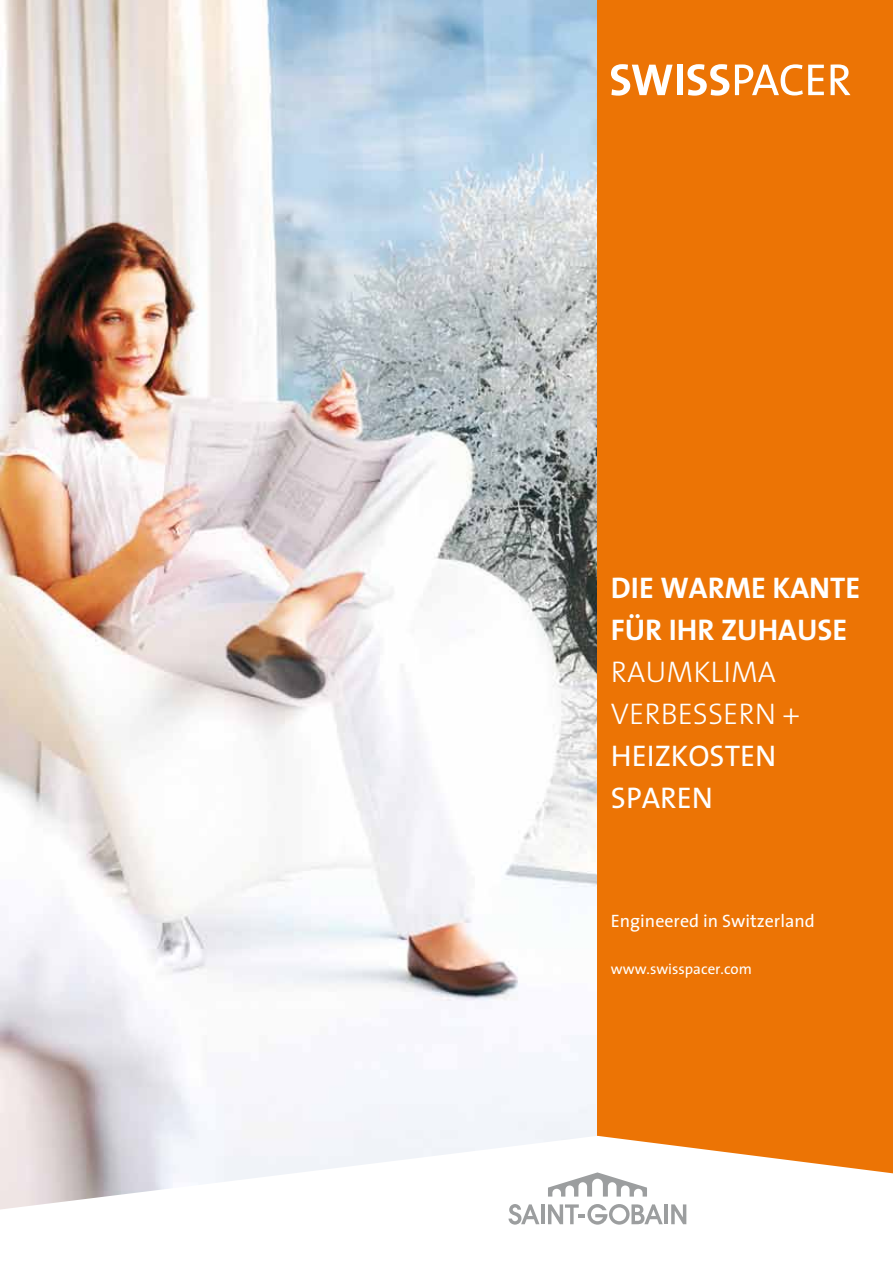
<style>
.page{position:relative;width:893px;height:1263px;background:#fff}
.page>*{position:absolute;margin:0;border:0;box-sizing:border-box;transform-origin:0 0}
.t1{font:700 30px/42px "The Sans";color:#fff}
.t2{font:300 30px/42px "The Sans";color:#fff}
.t3{font:30px/42px "The Sans";color:#fff}
.t4{font:18px "The Sans";color:#fff}
.t5{font:15px "The Sans";color:#fff}
</style>
<div class="page">
<img style="left:0;top:0;width:597px;height:1136px">
<div style="left:597px;top:0;width:296px;height:1263px;background:#ec7405"></div>
<svg style="left:0;top:1136px;width:893px;height:127px"></svg>
<svg style="left:548px;top:1172px;width:99px;height:24px"></svg>
<hr style="left:664px;top:1204px;width:4px;height:20px;background:#9c9e9f">
<svg style="left:671px;top:1204px;width:15px;height:20px"></svg>
<hr style="left:541px;top:1204px;width:3px;height:20px;background:#9c9e9f">
<svg style="left:508px;top:1204px;width:31px;height:20px"></svg>
<svg style="left:548px;top:1204px;width:115px;height:20px"></svg>
<svg style="left:611px;top:64px;width:62px;height:32px"></svg>
<div style="left:677px;top:65px;width:5px;height:30px;background:#fff"></div>
<svg style="left:687px;top:64px;width:42px;height:32px"></svg>
<svg style="left:735px;top:64px;width:89px;height:31px"></svg>
<svg style="left:831px;top:64px;width:19px;height:31px"></svg>
<p class="t1" style="left:611px;top:566px;width:251px">DIE WARME KANTE<br>FÜR IHR ZUHAUSE</p>
<p class="t2" style="left:611px;top:650px;width:190px">RAUMKLIMA<br>VERBESSERN +</p>
<p class="t3" style="left:611px;top:734px;width:167px">HEIZKOSTEN<br>SPAREN</p>
<p class="t4" style="left:611px;top:906px;width:205px">Engineered in Switzerland</p>
<p class="t5" style="left:611px;top:956px;width:142px">www.swisspacer.com</p>
</div>
